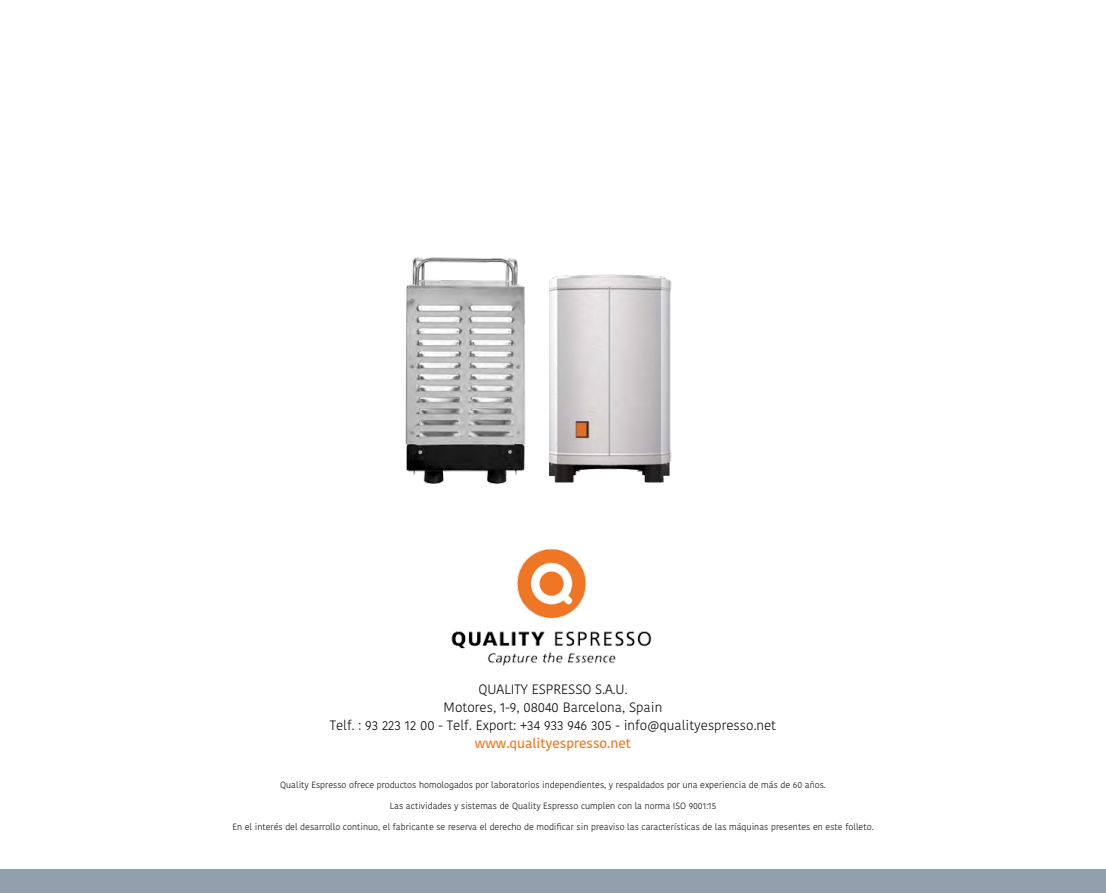
<style>
.page{position:relative;width:1106px;height:893px;background:#fff}
.page>*{position:absolute;margin:0;border:0;box-sizing:border-box;transform-origin:0 0}
.t1{font:300 13.5px/18px "Kohinoor Devanagari";color:#000;text-align:center}
.t2{font:500 13.5px "Kohinoor Devanagari";color:#f47920}
.t3{font:300 9px "Kohinoor Devanagari";color:#000}
</style>
<div class="page">
<img style="left:451px;top:548px;width:201px;height:118px">
<img style="left:405px;top:257px;width:121px;height:227px">
<img style="left:549px;top:274px;width:123px;height:209px">
<div style="left:0;top:870px;width:1106px;height:23px;background:#91a0ac"></div>
<h1 class="t1" style="left:330px;top:680px;width:448px">QUALITY ESPRESSO S.A.U.<br>Motores, 1-9, 08040 Barcelona, Spain<br>Telf. : 93 223 12 00 - Telf. Export: +34 933 946 305 - info@qualityespresso.net</h1>
<h1 class="t2" style="left:475px;top:735px;width:158px">www.qualityespresso.net</h1>
<p class="t3" style="left:280px;top:779px;width:547px">Quality Espresso ofrece productos homologados por laboratorios independientes, y respaldados por una experiencia de más de 60 años.</p>
<p class="t3" style="left:390px;top:800px;width:328px">Las actividades y sistemas de Quality Espresso cumplen con la norma ISO 9001:15</p>
<p class="t3" style="left:232px;top:821px;width:642px">En el interés del desarrollo continuo, el fabricante se reserva el derecho de modificar sin preaviso las características de las máquinas presentes en este folleto.</p>
</div>
